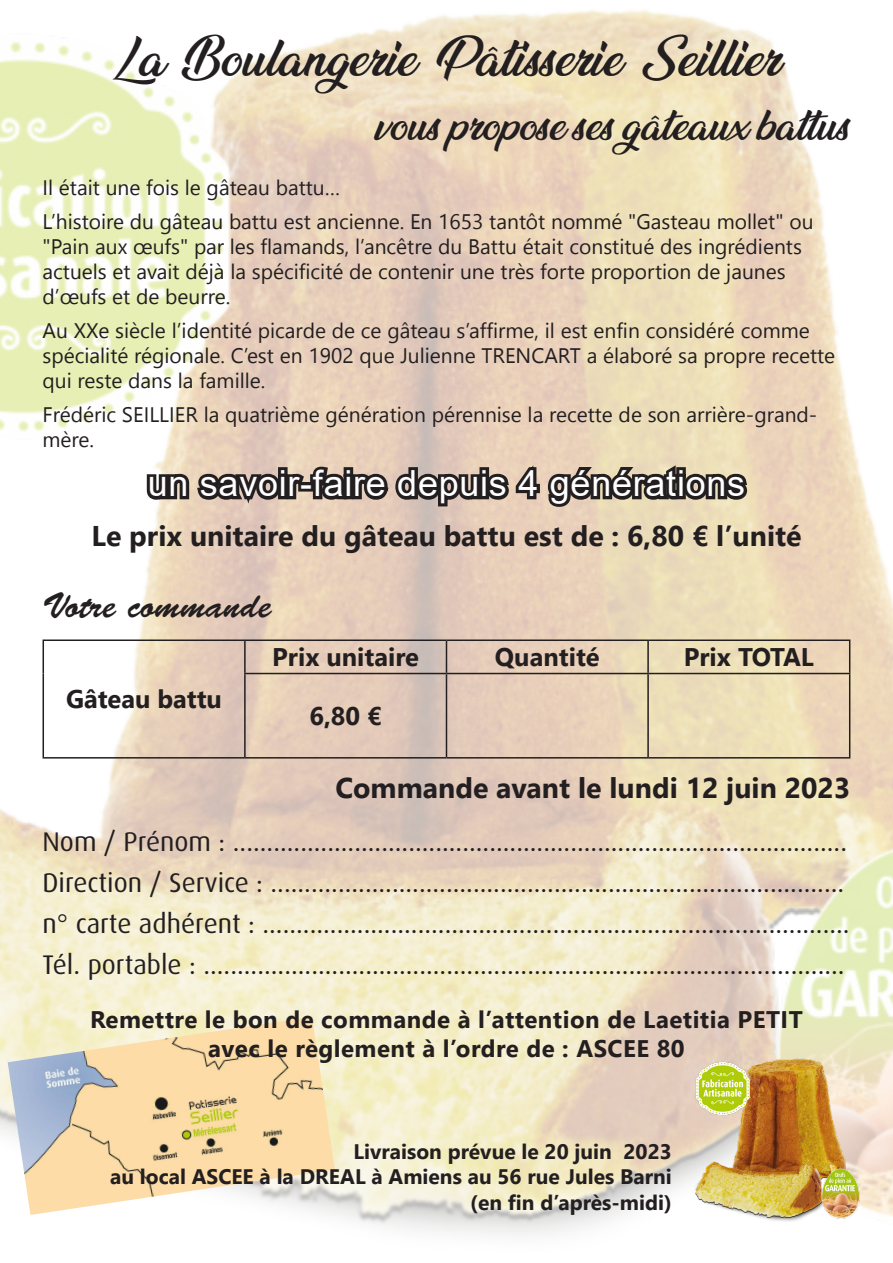
<style>
.page{position:relative;width:893px;height:1263px;background:#fff}
.page>*{position:absolute;margin:0;border:0;box-sizing:border-box;transform-origin:0 0}
.t1{font:900 45px "Ananda";color:#231f20}
.t2{font:900 37.5px "Ananda";color:#231f20}
.t3{font:36px "Arial";letter-spacing:.02em;color:#fff}
.t4{font:36px "Brush Script Std";color:#231f20}
.t5{font:700 28.5px "Nirmala UI";color:#231f20}
.t6{font:27px "Dax OT";color:#231f20}
.t7{font:700 25.5px "Nirmala UI";color:#231f20}
.t8{font:700 24px "Nirmala UI";letter-spacing:.02em;color:#231f20}
.t9{font:21px/25.2px "Nirmala UI";color:#231f20}
.t10{font:700 21px "Nirmala UI";color:#231f20}
</style>
<div class="page">
<img style="left:0;top:10px;width:893px;height:1225px">
<svg style="left:144px;top:455px;width:608px;height:61px;background:#9f9182"></svg>
<img style="left:686px;top:1045px;width:182px;height:182px">
<img style="left:8px;top:1017px;width:327px;height:198px">
<hr style="left:43px;top:639px;width:202px;height:2px;background:#231f20">
<hr style="left:43px;top:641px;width:1px;height:32px;background:#231f20">
<hr style="left:245px;top:639px;width:201px;height:2px;background:#231f20">
<hr style="left:244px;top:641px;width:2px;height:32px;background:#231f20">
<hr style="left:446px;top:639px;width:202px;height:2px;background:#231f20">
<hr style="left:446px;top:641px;width:1px;height:32px;background:#231f20">
<hr style="left:648px;top:639px;width:202px;height:2px;background:#231f20">
<hr style="left:647px;top:641px;width:2px;height:32px;background:#231f20">
<hr style="left:849px;top:641px;width:1px;height:32px;background:#231f20">
<hr style="left:43px;top:673px;width:1px;height:84px;background:#231f20">
<hr style="left:244px;top:673px;width:202px;height:1px;background:#231f20">
<hr style="left:244px;top:674px;width:2px;height:83px;background:#231f20">
<hr style="left:446px;top:673px;width:202px;height:1px;background:#231f20">
<hr style="left:446px;top:674px;width:1px;height:83px;background:#231f20">
<hr style="left:648px;top:673px;width:202px;height:1px;background:#231f20">
<hr style="left:647px;top:674px;width:2px;height:83px;background:#231f20">
<hr style="left:849px;top:674px;width:1px;height:83px;background:#231f20">
<hr style="left:43px;top:757px;width:202px;height:1px;background:#231f20">
<hr style="left:245px;top:757px;width:201px;height:1px;background:#231f20">
<hr style="left:446px;top:757px;width:202px;height:1px;background:#231f20">
<hr style="left:648px;top:757px;width:202px;height:1px;background:#231f20">
<p class="t1" style="left:112px;top:34px;width:671px">La Boulangerie Pâtisserie Seillier</p>
<p class="t2" style="left:376px;top:105px;width:476px">vous propose ses gâteaux battus</p>
<p class="t9" style="left:43px;top:174px;width:299px">Il était une fois le gâteau battu…</p>
<p class="t9" style="left:43px;top:207px;width:772px">L’histoire du gâteau battu est ancienne. En 1653 tantôt nommé "Gasteau mollet" ou "Pain aux œufs" par les flamands, l’ancêtre du Battu était constitué des ingrédients actuels et avait déjà la spécificité de contenir une très forte proportion de jaunes d’œufs et de beurre.</p>
<p class="t9" style="left:43px;top:317px;width:794px">Au XXe siècle l’identité picarde de ce gâteau s’affirme, il est enfin considéré comme spécialité régionale. C’est en 1902 que Julienne TRENCART a élaboré sa propre recette qui reste dans la famille.</p>
<p class="t9" style="left:43px;top:401px;width:776px">Frédéric SEILLIER la quatrième génération pérennise la recette de son arrière-grand&shy;mère.</p>
<p class="t3" style="left:148px;top:459px;width:599px">un savoir-faire depuis 4 générations</p>
<p class="t5" style="left:91px;top:512px;width:711px">Le prix unitaire du gâteau battu est de : 6,80 € l’unité</p>
<p class="t4" style="left:43px;top:586px;width:231px">Votre commande</p>
<p class="t7" style="left:66px;top:678px;width:158px">Gâteau battu</p>
<p class="t7" style="left:272px;top:636px;width:148px">Prix unitaire</p>
<p class="t7" style="left:495px;top:636px;width:106px">Quantité</p>
<p class="t7" style="left:684px;top:636px;width:132px">Prix TOTAL</p>
<p class="t7" style="left:309px;top:695px;width:74px">6,80 €</p>
<p class="t5" style="left:335px;top:764px;width:517px">Commande avant le lundi 12 juin 2023</p>
<p class="t6" style="left:43px;top:827px;width:806px">Nom / Prénom : ...........................................................................................</p>
<p class="t6" style="left:43px;top:868px;width:803px">Direction / Service : .....................................................................................</p>
<p class="t6" style="left:43px;top:909px;width:809px">n° carte adhérent : .......................................................................................</p>
<p class="t6" style="left:43px;top:950px;width:804px">Tél. portable : ...............................................................................................</p>
<p class="t8" style="left:90px;top:1000px;width:714px">Remettre le bon de commande à l’attention de Laetitia PETIT</p>
<p class="t8" style="left:208px;top:1029px;width:478px">avec le règlement à l’ordre de : ASCEE 80</p>
<p class="t10" style="left:353px;top:1134px;width:320px">Livraison prévue le 20 juin 2023</p>
<p class="t10" style="left:110px;top:1160px;width:563px">au local ASCEE à la DREAL à Amiens au 56 rue Jules Barni</p>
<p class="t10" style="left:470px;top:1185px;width:203px">(en fin d’après-midi)</p>
</div>
